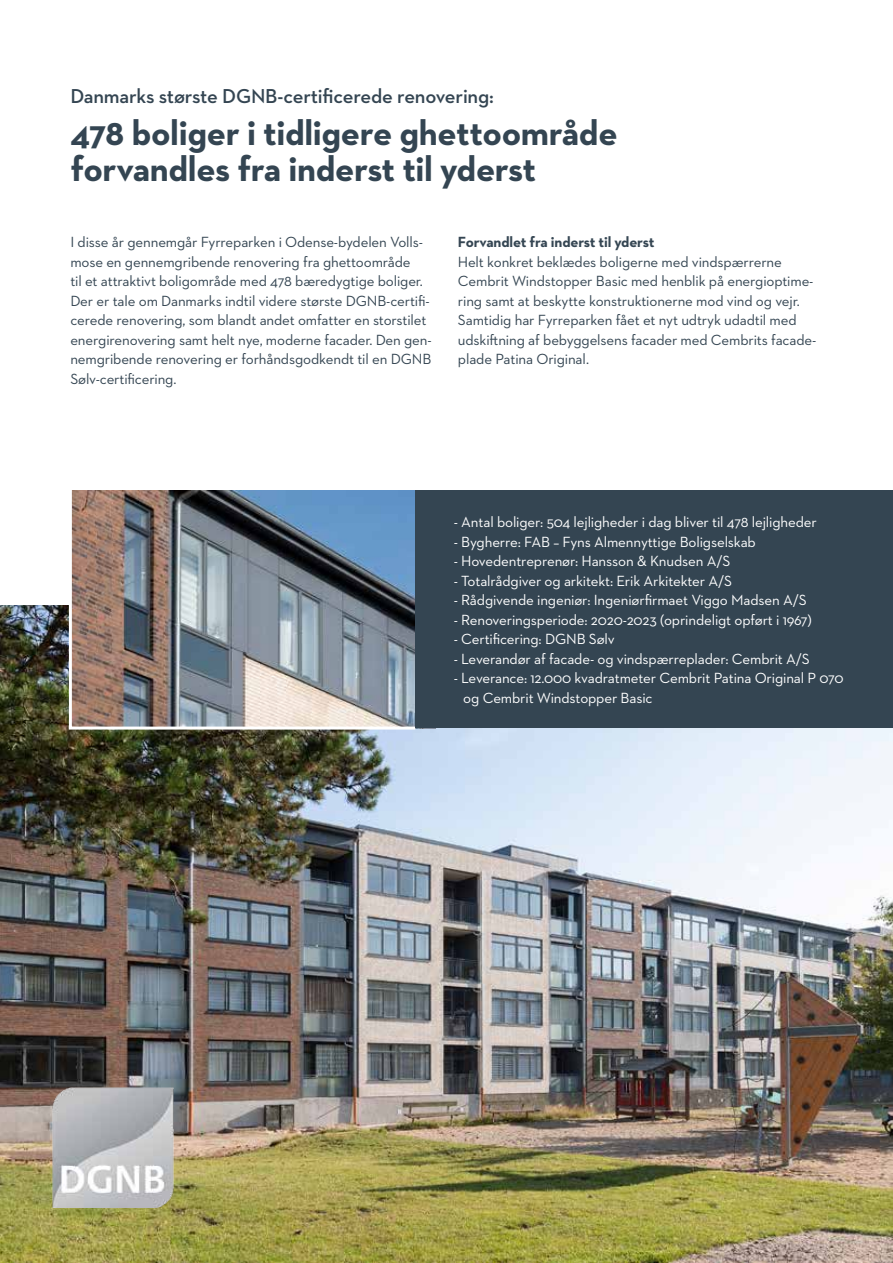
<style>
.page{position:relative;width:893px;height:1263px;background:#fff}
.page>*{position:absolute;margin:0;border:0;box-sizing:border-box;transform-origin:0 0}
.t1{font:700 35.85px/35.8px "Neutraface 2 Text";letter-spacing:-.01em;color:#344552}
.t2{font:600 20.55px "Neutraface 2 Text";letter-spacing:-.01em;color:#344552}
.t3{font:15px/19.5px "Neutraface 2 Text";letter-spacing:-.01em;color:#344552}
.t4{font:15px/19.5px "Neutraface 2 Text";letter-spacing:-.01em;color:#fff}
.t5{font:700 15px "Neutraface 2 Text";letter-spacing:-.01em;color:#344552}
</style>
<div class="page">
<img style="left:0;top:605px;width:893px;height:658px">
<img style="left:67px;top:490px;width:351px;height:241px">
<div style="left:415px;top:490px;width:478px;height:238px;background:#344552"></div>
<img style="left:50px;top:1087px;width:128px;height:121px">
<h2 class="t2" style="left:70px;top:83px;width:425px">Danmarks største DGNB-certificerede renovering:</h2>
<h1 class="t1" style="left:70px;top:115px;width:549px">478 boliger i tidligere ghettoområde forvandles fra inderst til yderst</h1>
<p class="t3" style="left:70px;top:232px;width:363px">I disse år gennemgår Fyrreparken i Odense-bydelen Volls&shy;mose en gennemgribende renovering fra ghettoområde<br>til et attraktivt boligområde med 478 bæredygtige boliger.<br>Der er tale om Danmarks indtil videre største DGNB-certifi&shy;cerede renovering, som blandt andet omfatter en storstilet energirenovering samt helt nye, moderne facader. Den gen&shy;nemgribende renovering er forhåndsgodkendt til en DGNB Sølv-certificering.</p>
<p class="t5" style="left:458px;top:232px;width:198px">Forvandlet fra inderst til yderst</p>
<p class="t3" style="left:458px;top:251px;width:360px">Helt konkret beklædes boligerne med vindspærrerne Cembrit Windstopper Basic med henblik på energioptime&shy;ring samt at beskytte konstruktionerne mod vind og vejr.<br>Samtidig har Fyrreparken fået et nyt udtryk udadtil med udskiftning af bebyggelsens facader med Cembrits facade&shy;plade Patina Original.</p>
<p class="t4" style="left:454px;top:512px;width:365px">- Antal boliger: 504 lejligheder i dag bliver til 478 lejligheder</p>
<p class="t4" style="left:454px;top:532px;width:304px">- Bygherre: FAB – Fyns Almennyttige Boligselskab</p>
<p class="t4" style="left:454px;top:551px;width:278px">- Hovedentreprenør: Hansson &amp; Knudsen A/S</p>
<p class="t4" style="left:454px;top:571px;width:280px">- Totalrådgiver og arkitekt: Erik Arkitekter A/S</p>
<p class="t4" style="left:454px;top:590px;width:354px">- Rådgivende ingeniør: Ingeniørfirmaet Viggo Madsen A/S</p>
<p class="t4" style="left:454px;top:610px;width:360px">- Renoveringsperiode: 2020-2023 (oprindeligt opført i 1967)</p>
<p class="t4" style="left:454px;top:629px;width:163px">- Certificering: DGNB Sølv</p>
<p class="t4" style="left:454px;top:649px;width:358px">- Leverandør af facade- og vindspærreplader: Cembrit A/S</p>
<p class="t4" style="left:463px;top:668px;width:382px;text-indent:-10px">- Leverance: 12.000 kvadratmeter Cembrit Patina Original P 070 og Cembrit Windstopper Basic</p>
</div>
